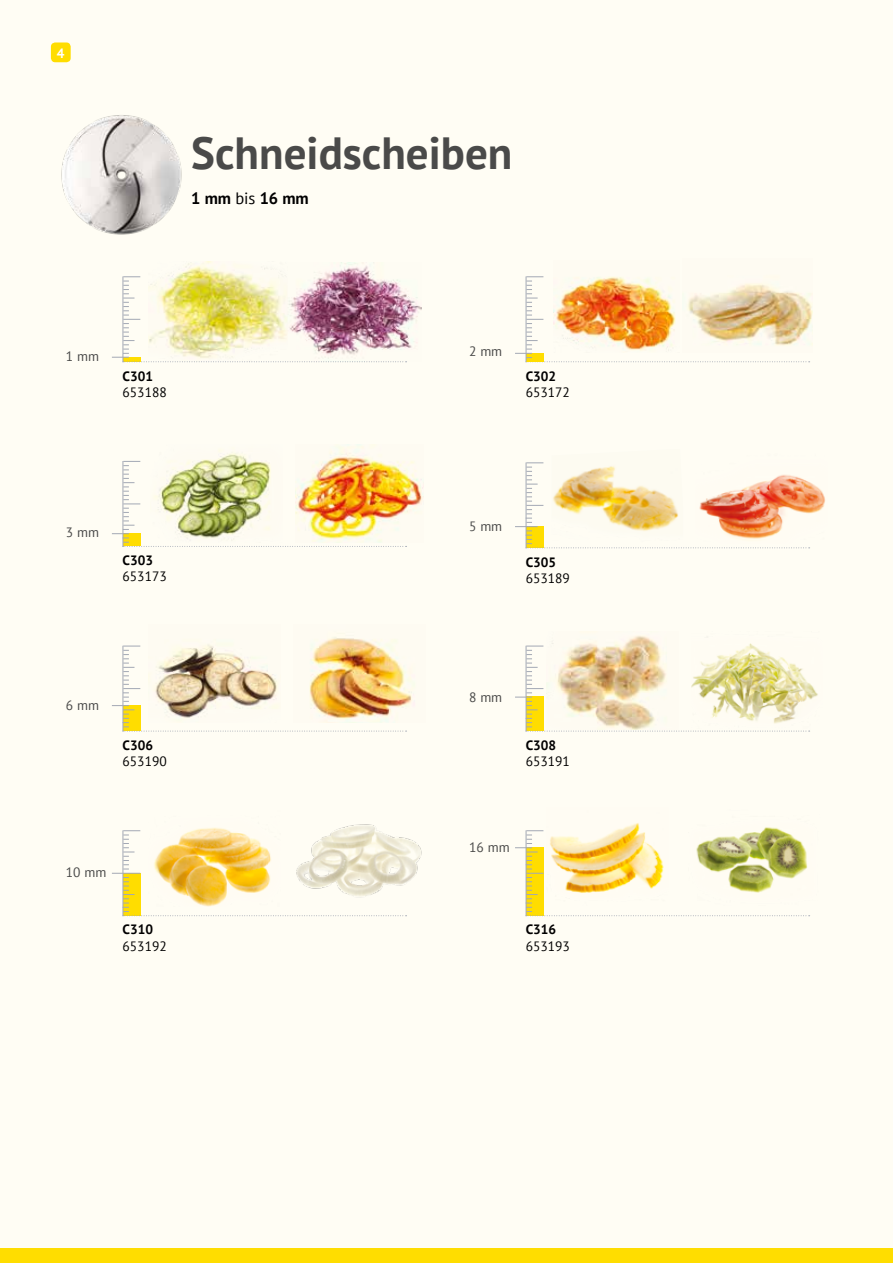
<style>
.page{position:relative;width:893px;height:1263px;background:#fffdf4}
.page>*{position:absolute;margin:0;border:0;box-sizing:border-box;transform-origin:0 0}
.t1{font:700 45px "PT Sans";color:#4a4a49}
.t2{font:700 16.35px "PT Sans";color:#000}
.t3{font:13.5px "PT Sans";color:#000}
.t4{font:700 13.5px "PT Sans";color:#000}
.t5{font:13.5px "PT Sans";color:#4a4a49}
.t6{font:700 13.5px "PT Sans";color:#fff}
.s1{font-weight:400}
</style>
<div class="page">
<div style="left:51px;top:42px;width:20px;height:20px;background:#fd0;border-radius:4px"></div>
<div style="left:0;top:1248px;width:893px;height:15px;background:#fd0"></div>
<svg style="left:112px;top:461px;width:295px;height:86px"></svg>
<svg style="left:112px;top:646px;width:295px;height:86px"></svg>
<svg style="left:112px;top:830px;width:295px;height:86px"></svg>
<svg style="left:515px;top:462px;width:295px;height:86px"></svg>
<svg style="left:515px;top:646px;width:295px;height:86px"></svg>
<svg style="left:515px;top:830px;width:295px;height:86px"></svg>
<svg style="left:112px;top:276px;width:295px;height:86px"></svg>
<svg style="left:515px;top:276px;width:295px;height:86px"></svg>
<img style="left:554px;top:276px;width:125px;height:76px">
<img style="left:682px;top:276px;width:131px;height:76px">
<img style="left:149px;top:261px;width:138px;height:101px">
<img style="left:281px;top:263px;width:141px;height:98px">
<img style="left:151px;top:450px;width:131px;height:92px">
<img style="left:295px;top:444px;width:128px;height:98px">
<img style="left:551px;top:462px;width:132px;height:81px">
<img style="left:696px;top:462px;width:130px;height:81px">
<img style="left:149px;top:644px;width:131px;height:78px">
<img style="left:293px;top:637px;width:122px;height:85px">
<img style="left:547px;top:635px;width:131px;height:94px">
<img style="left:691px;top:643px;width:127px;height:86px">
<img style="left:149px;top:827px;width:131px;height:80px">
<img style="left:294px;top:824px;width:128px;height:83px">
<img style="left:547px;top:823px;width:121px;height:83px">
<img style="left:689px;top:827px;width:121px;height:79px">
<img style="left:61px;top:115px;width:121px;height:120px">
<p class="t6" style="left:57px;top:44px;width:9px">4</p>
<h1 class="t1" style="left:191px;top:123px;width:323px">Schneidscheiben</h1>
<p class="t2" style="left:191px;top:187px;width:119px">1 mm <span class="s1">bis</span> 16 mm</p>
<p class="t5" style="left:66px;top:348px;width:35px">1 mm</p>
<p class="t4" style="left:123px;top:367px;width:32px">C301</p>
<p class="t3" style="left:123px;top:383px;width:46px">653188</p>
<p class="t5" style="left:66px;top:524px;width:35px">3 mm</p>
<p class="t4" style="left:123px;top:551px;width:32px">C303</p>
<p class="t3" style="left:123px;top:568px;width:46px">653173</p>
<p class="t5" style="left:66px;top:696px;width:35px">6 mm</p>
<p class="t4" style="left:123px;top:736px;width:32px">C306</p>
<p class="t3" style="left:123px;top:753px;width:46px">653190</p>
<p class="t5" style="left:66px;top:864px;width:42px">10 mm</p>
<p class="t4" style="left:123px;top:921px;width:32px">C310</p>
<p class="t3" style="left:123px;top:937px;width:46px">653192</p>
<p class="t5" style="left:469px;top:342px;width:35px">2 mm</p>
<p class="t4" style="left:526px;top:367px;width:32px">C302</p>
<p class="t3" style="left:526px;top:383px;width:46px">653172</p>
<p class="t5" style="left:469px;top:517px;width:35px">5 mm</p>
<p class="t4" style="left:526px;top:553px;width:32px">C305</p>
<p class="t3" style="left:526px;top:569px;width:46px">653189</p>
<p class="t5" style="left:469px;top:689px;width:35px">8 mm</p>
<p class="t4" style="left:526px;top:736px;width:32px">C308</p>
<p class="t3" style="left:526px;top:752px;width:46px">653191</p>
<p class="t5" style="left:469px;top:838px;width:42px">16 mm</p>
<p class="t4" style="left:526px;top:921px;width:32px">C316</p>
<p class="t3" style="left:526px;top:937px;width:46px">653193</p>
</div>
